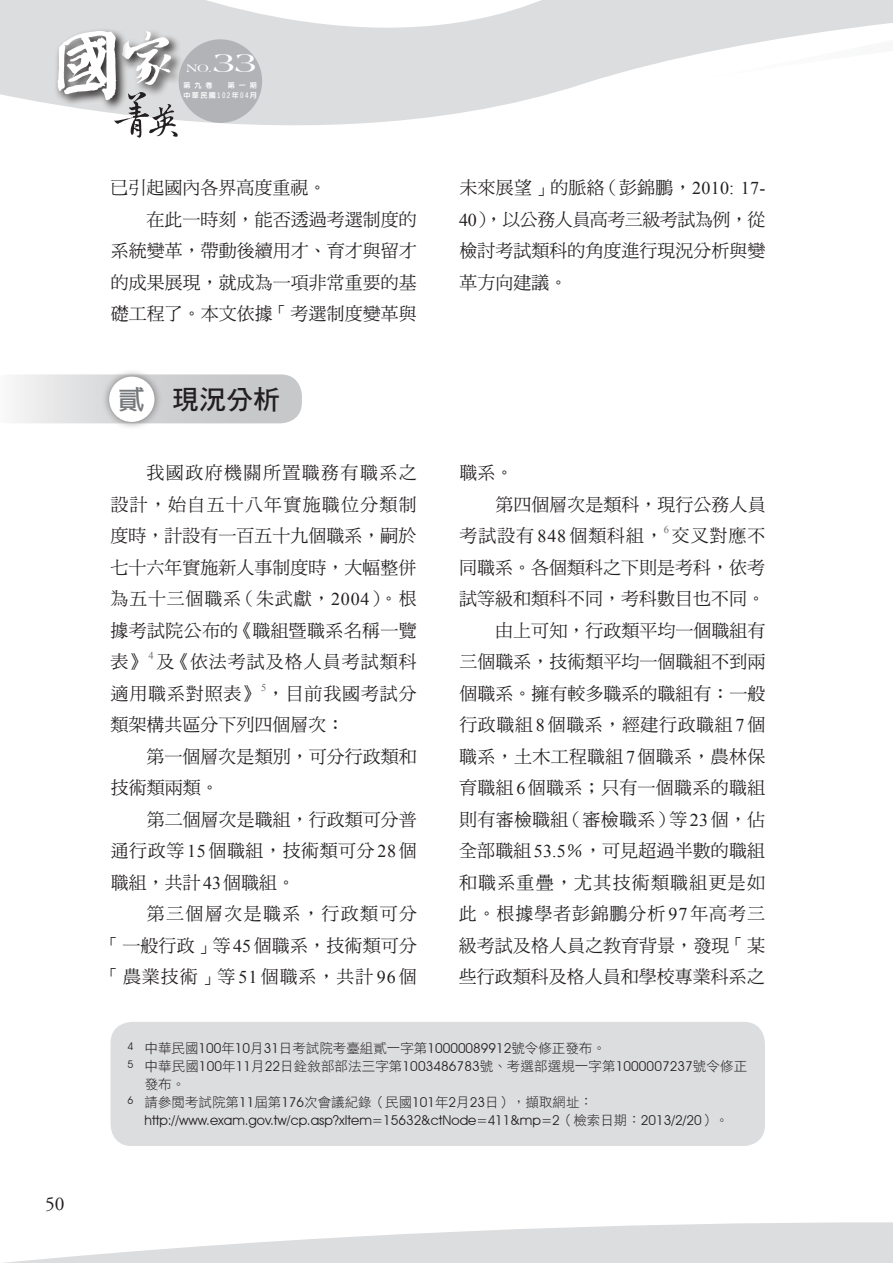
<style>
.page{position:relative;width:893px;height:1263px;background:#fff}
.page>*{position:absolute;margin:0;border:0;box-sizing:border-box;transform-origin:0 0}
.t1{font:28.35px "Americana BT";color:#fff;scale:1.27 1}
.t2{font:27px "DF Hei Std W7";color:#231f20}
.t3{font:19.5px "Adobe Garamond Pro";color:#231f20}
.t4{font:18px/31.5px "DF Ming Std W5";color:#231f20;text-align:justify}
.t5{font:18px/31.5px "DF Ming Std W5";letter-spacing:.045em;color:#231f20;text-align:right}
.t6{font:18px "DF Ming Std W5";letter-spacing:.03em;color:#231f20}
.t7{font:18px "DF Ming Std W5";letter-spacing:.055em;color:#231f20}
.t8{font:18px "DF Ming Std W5";letter-spacing:.08em;color:#231f20}
.t9{font:18px "DF Ming Std W5";letter-spacing:.05em;color:#231f20}
.t10{font:13.5px "DF Hei Std W3";color:#231f20}
.t11{font:13.5px "Avant Garde IT Cby BT";color:#231f20}
.t12{font:11.4px "Americana BT";color:#fff;scale:1.27 1}
.t13{font:10.5px "Times New Roman";color:#6c6d70}
.t14{font:800 7.2px/10.4px "AR Hei B5";letter-spacing:.18em;color:#fff}
.s1{color:#76787b}
.s2{font-family:"Times New Roman"}
.s3{font-family:"Avant Garde IT Cby BT"}
.s4{font-family:"DF Hei Std W3"}
</style>
<div class="page">
<svg style="left:0;top:0;width:621px;height:104px;background:#e0e1e2"></svg>
<svg style="left:621px;top:0;width:272px;height:73px"></svg>
<svg style="left:54px;top:27px;width:3px;height:78px"></svg>
<svg style="left:57px;top:0;width:513px;height:138px"></svg>
<div style="left:179px;top:39px;width:83px;height:84px;background:#b2b3b7;border-radius:50%"></div>
<svg style="left:3px;top:1222px;width:890px;height:41px"></svg>
<svg style="left:14px;top:374px;width:288px;height:49px;background:#d5d6d8"></svg>
<div style="left:101px;top:369px;width:61px;height:61px;background:#231f20;opacity:.53"></div>
<div style="left:109px;top:377px;width:45px;height:45px;background:#fff;border-radius:50%"></div>
<div style="left:111px;top:1022px;width:654px;height:124px;background:#dcdddf;border-radius:21px"></div>
<p class="t3" style="left:45px;top:1192px;width:21px">50</p>
<p class="t12" style="left:186px;top:62px;width:22px">NO.</p>
<h1 class="t1" style="left:213px;top:46px;width:37px">33</h1>
<p class="t14" style="left:183px;top:80px;width:75px">第九卷　第一期中華民國102年04月</p>
<p class="t4" style="left:111px;top:172px;width:218px">已引起國內各界高度重視。</p>
<p class="t4" style="left:147px;top:203px;width:272px">在此一時刻，能否透過考選制度的</p>
<p class="t4" style="left:111px;top:235px;width:307px">系統變革，帶動後續用才、育才與留才</p>
<p class="t4" style="left:111px;top:266px;width:307px">的成果展現，就成為一項非常重要的基</p>
<p class="t4" style="left:111px;top:298px;width:308px">礎工程了。本文依據「考選制度變革與</p>
<h2 class="t2" style="left:118px;top:385px;width:163px"><span class="s1">貳</span> 現況分析</h2>
<p class="t4" style="left:111px;top:456px;width:308px;text-indent:36px">我國政府機關所置職務有職系之設計，始自五十八年實施職位分類制度時，計設有一百五十九個職系，嗣於七十六年實施新人事制度時，大幅整併為五十三個職系（朱武獻，<span class="s2">2004</span>）。根據考試院公布的《職組暨職系名稱一覽表》</p>
<p class="t13" style="left:148px;top:649px;width:7px">4</p>
<p class="t5" style="left:111px;top:645px;width:308px">及《依法考試及格人員考試類科<br>適用職系對照表》，目前我國考試分</p>
<p class="t13" style="left:261px;top:680px;width:7px">5</p>
<p class="t4" style="left:111px;top:708px;width:235px">類架構共區分下列四個層次：</p>
<p class="t4" style="left:147px;top:740px;width:272px">第一個層次是類別，可分行政類和</p>
<p class="t4" style="left:111px;top:771px;width:110px">技術類兩類。</p>
<p class="t4" style="left:147px;top:803px;width:272px">第二個層次是職組，行政類可分普</p>
<p class="t6" style="left:111px;top:841px;width:308px">通行政等<span class="s2">15</span>個職組，技術類可分<span class="s2">28</span>個</p>
<p class="t4" style="left:111px;top:866px;width:186px">職組，共計<span class="s2">43</span>個職組。</p>
<p class="t8" style="left:147px;top:904px;width:272px">第三個層次是職系，行政類可分</p>
<p class="t4" style="left:102px;top:929px;width:317px">「一般行政」等<span class="s2">45</span>個職系，技術類可分</p>
<p class="t7" style="left:102px;top:967px;width:317px">「農業技術」等 <span class="s2">51</span> 個職系，共計 <span class="s2">96</span> 個</p>
<p class="t4" style="left:459px;top:172px;width:308px">未來展望」的脈絡（彭錦鵬，<span class="s2">2010: 17- 40</span>），以公務人員高考三級考試為例，從檢討考試類科的角度進行現況分析與變革方向建議。</p>
<p class="t4" style="left:459px;top:456px;width:55px">職系。</p>
<p class="t4" style="left:495px;top:488px;width:272px">第四個層次是類科，現行公務人員</p>
<p class="t9" style="left:459px;top:526px;width:205px">考試設有 <span class="s2">848</span> 個類科組，</p>
<p class="t13" style="left:664px;top:523px;width:7px">6</p>
<p class="t4" style="left:459px;top:519px;width:308px;text-align:right">交叉對應不<br>同職系。各個類科之下則是考科，依考試等級和類科不同，考科數目也不同。由上可知，行政類平均一個職組有<br>三個職系，技術類平均一個職組不到兩個職系。擁有較多職系的職組有：一般行政職組<span class="s2">8</span>個職系，經建行政職組<span class="s2">7</span>個職系，土木工程職組<span class="s2">7</span>個職系，農林保育職組<span class="s2">6</span>個職系；只有一個職系的職組則有審檢職組（審檢職系）等<span class="s2">23</span>個，佔全部職組<span class="s2">53.5</span>％，可見超過半數的職組和職系重疊，尤其技術類職組更是如此。根據學者彭錦鵬分析 <span class="s2">97</span> 年高考三級考試及格人員之教育背景，發現「某些行政類科及格人員和學校專業科系之</p>
<p class="t10" style="left:128px;top:1041px;width:480px"><sup>4</sup> 中華民國<span class="s3">100</span>年<span class="s3">10</span>月<span class="s3">31</span>日考試院考臺組貳一字第<span class="s3">10000089912</span>號令修正發布。</p>
<p class="t10" style="left:128px;top:1059px;width:621px"><sup>5</sup> 中華民國<span class="s3">100</span>年<span class="s3">11</span>月<span class="s3">22</span>日銓敘部部法三字第<span class="s3">1003486783</span>號、考選部選規一字第<span class="s3">1000007237</span>號令修正</p>
<p class="t10" style="left:145px;top:1077px;width:42px">發布。</p>
<p class="t10" style="left:128px;top:1095px;width:467px"><sup>6</sup> 請參閱考試院第<span class="s3">11</span>屆第<span class="s3">176</span>次會議紀錄（民國<span class="s3">101</span>年<span class="s3">2</span>月<span class="s3">23</span>日），擷取網址：</p>
<p class="t11" style="left:145px;top:1112px;width:586px">http://www.exam.gov.tw/cp.asp?xItem=15632&amp;ctNode=411&amp;mp=2<span class="s4">（檢索日期：</span>2013/2/20<span class="s4">）。</span></p>
</div>
